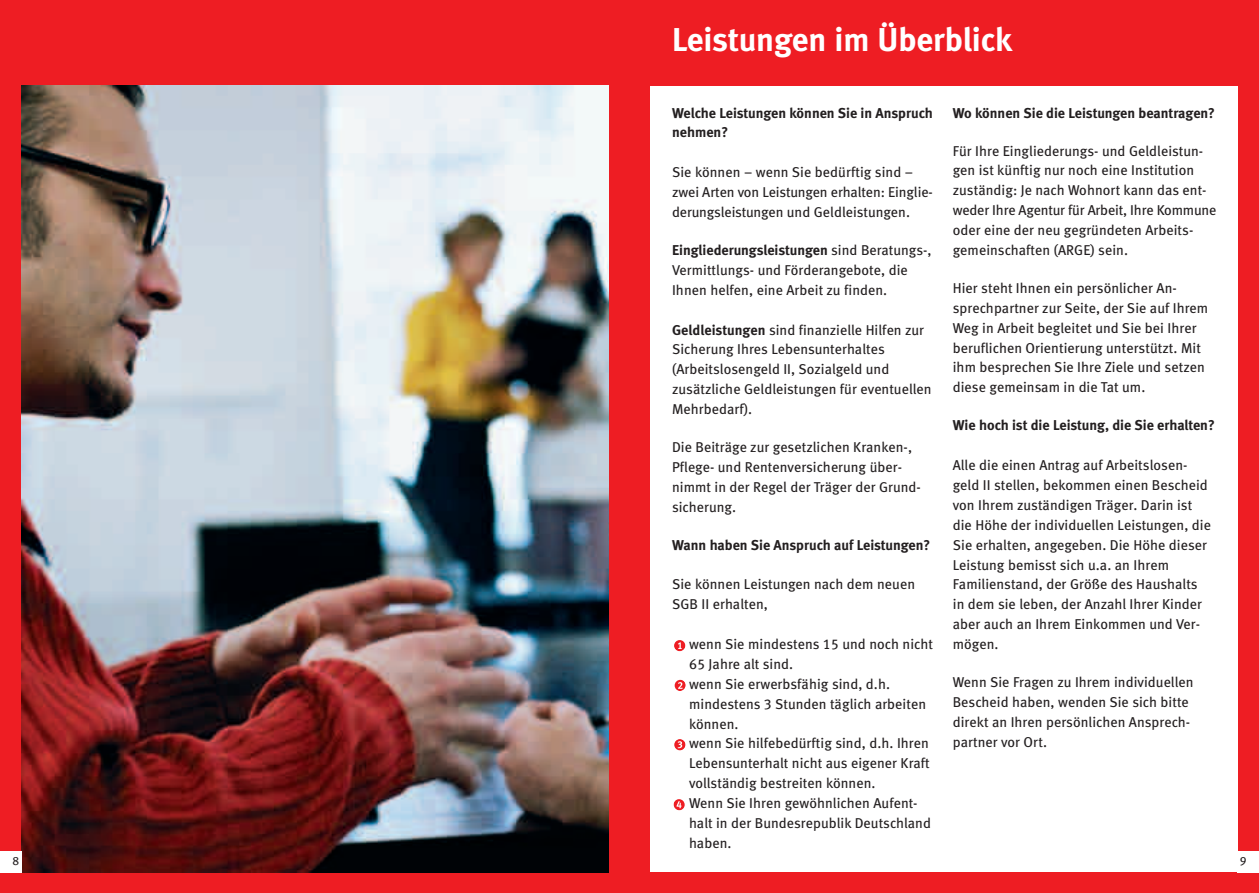
<style>
.page{position:relative;width:1259px;height:893px;background:#fff}
.page>*{position:absolute;margin:0;border:0;box-sizing:border-box;transform-origin:0 0}
.t1{font:33px "Meta Bold LF";letter-spacing:-.005em;color:#fff}
.t2{font:14.25px/19.8px "Meta Book LF";letter-spacing:.005em;color:#231f20}
.t3{font:14.25px/19.8px "Meta Bold LF";color:#231f20}
.t4{font:12px "Meta Book LF";color:#231f20}
.s1{font-family:"Meta Book LF"}
.s2{font-family:"Meta Bold LF"}
</style>
<div class="page">
<div style="left:0;top:0;width:1258px;height:892px;background:#ee1d23"></div>
<img style="left:21px;top:85px;width:587px;height:787px">
<div style="left:651px;top:21px;width:586px;height:851px;background:#fff"></div>
<div style="left:1237px;top:850px;width:21px;height:22px;background:#fff"></div>
<div style="left:0;top:850px;width:21px;height:22px;background:#fff"></div>
<svg style="left:673px;top:799px;width:11px;height:11px"></svg>
<svg style="left:676px;top:801px;width:5px;height:7px"></svg>
<svg style="left:674px;top:739px;width:11px;height:11px"></svg>
<svg style="left:677px;top:741px;width:5px;height:7px"></svg>
<svg style="left:674px;top:679px;width:11px;height:12px"></svg>
<svg style="left:678px;top:682px;width:4px;height:6px"></svg>
<div style="left:674px;top:640px;width:11px;height:11px;background:#ee1d23;border-radius:50%"></div>
<svg style="left:678px;top:642px;width:3px;height:7px"></svg>
<div style="left:651px;top:0;width:586px;height:85px;background:#ee1d23"></div>
<h1 class="t1" style="left:672px;top:28px;width:342px">Leistungen im Überblick</h1>
<p class="t3" style="left:672px;top:104px;width:262px">Welche Leistungen können Sie in Anspruch nehmen?</p>
<p class="t2" style="left:672px;top:163px;width:262px">Sie können – wenn Sie bedürftig sind – zwei Arten von Leistungen erhalten: Einglie&shy;derungsleistungen und Geldleistungen.</p>
<p class="t3" style="left:672px;top:241px;width:261px">Eingliederungsleistungen <span class="s1">sind Beratungs-,</span></p>
<p class="t2" style="left:672px;top:261px;width:237px">Vermittlungs- und Förderangebote, die<br>Ihnen helfen, eine Arbeit zu finden.</p>
<p class="t2" style="left:672px;top:321px;width:261px"><span class="s2">Geldleistungen</span> sind finanzielle Hilfen zur Sicherung Ihres Lebensunterhaltes (Arbeitslosengeld II, Sozialgeld und zusätzliche Geldleistungen für eventuellen Mehrbedarf).</p>
<p class="t2" style="left:672px;top:438px;width:250px">Die Beiträge zur gesetzlichen Kranken-,<br>Pflege- und Rentenversicherung über&shy;nimmt in der Regel der Träger der Grund&shy;sicherung.</p>
<p class="t3" style="left:672px;top:536px;width:260px">Wann haben Sie Anspruch auf Leistungen?</p>
<p class="t2" style="left:672px;top:575px;width:244px">Sie können Leistungen nach dem neuen<br>SGB II erhalten,</p>
<p class="t2" style="left:689px;top:635px;width:245px">wenn Sie mindestens 15 und noch nicht<br>65 Jahre alt sind.<br>wenn Sie erwerbsfähig sind, d.h. mindestens 3 Stunden täglich arbeiten können.<br>wenn Sie hilfebedürftig sind, d.h. Ihren<br>Lebensunterhalt nicht aus eigener Kraft vollständig bestreiten können.<br>Wenn Sie Ihren gewöhnlichen Aufent&shy;halt in der Bundesrepublik Deutschland haben.</p>
<p class="t3" style="left:952px;top:104px;width:264px">Wo können Sie die Leistungen beantragen?</p>
<p class="t2" style="left:952px;top:142px;width:265px">Für Ihre Eingliederungs- und Geldleistun&shy;gen ist künftig nur noch eine Institution zuständig: Je nach Wohnort kann das ent&shy;weder Ihre Agentur für Arbeit, Ihre Kommune oder eine der neu gegründeten Arbeits&shy;gemeinschaften (ARGE) sein.</p>
<p class="t2" style="left:952px;top:279px;width:257px">Hier steht Ihnen ein persönlicher An&shy;sprechpartner zur Seite, der Sie auf Ihrem Weg in Arbeit begleitet und Sie bei Ihrer beruflichen Orientierung unterstützt. Mit ihm besprechen Sie Ihre Ziele und setzen diese gemeinsam in die Tat um.</p>
<p class="t3" style="left:952px;top:416px;width:263px">Wie hoch ist die Leistung, die Sie erhalten?</p>
<p class="t2" style="left:952px;top:456px;width:260px">Alle die einen Antrag auf Arbeitslosen&shy;geld II stellen, bekommen einen Bescheid von Ihrem zuständigen Träger. Darin ist die Höhe der individuellen Leistungen, die Sie erhalten, angegeben. Die Höhe dieser Leistung bemisst sich u.a. an Ihrem Familienstand, der Größe des Haushalts in dem sie leben, der Anzahl Ihrer Kinder aber auch an Ihrem Einkommen und Ver&shy;mögen.</p>
<p class="t2" style="left:952px;top:673px;width:242px">Wenn Sie Fragen zu Ihrem individuellen Bescheid haben, wenden Sie sich bitte direkt an Ihren persönlichen Ansprech&shy;partner vor Ort.</p>
<p class="t4" style="left:12px;top:856px;width:8px">8</p>
<p class="t4" style="left:1239px;top:856px;width:8px">9</p>
</div>
